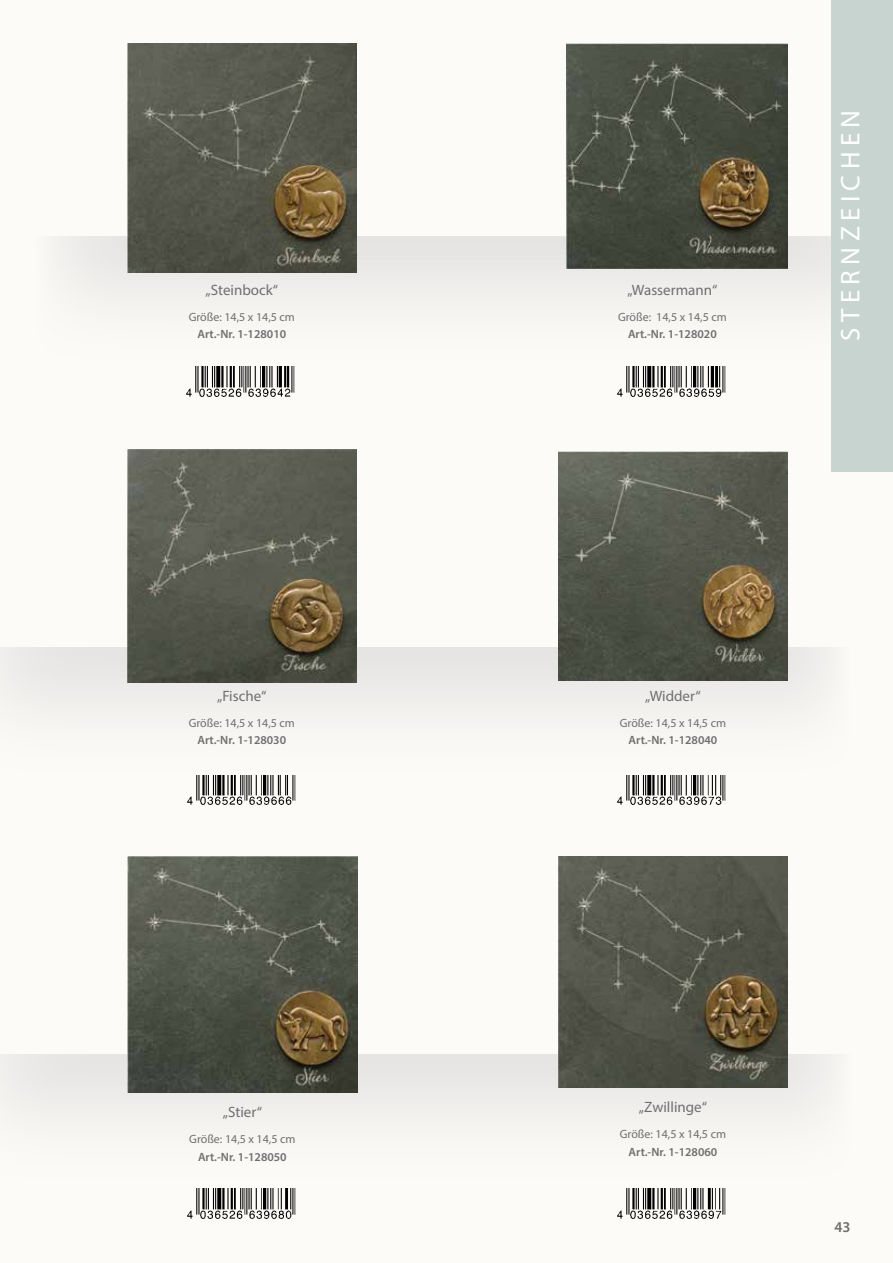
<style>
.page{position:relative;width:893px;height:1263px;background:#fdfbf8}
.page>*{position:absolute;margin:0;border:0;box-sizing:border-box;transform-origin:0 0}
.t1{font:27px "Myriad Pro";letter-spacing:.2em;color:#fff}
.t2{font:15px "Myriad Pro";color:#706f6f}
.t3{font:600 15px "Myriad Pro";color:#706f6f}
.t4{font:12px "Myriad Pro";color:#706f6f}
.t5{font:600 12px "Myriad Pro";color:#706f6f}
</style>
<div class="page">
<div style="left:0;top:648px;width:850px;height:140px;background:linear-gradient(to right,#f2f1ee,#f6f5f2)"></div>
<div style="left:0;top:1054px;width:853px;height:141px;background:linear-gradient(to bottom,#e7e6e4,#fffefb)"></div>
<div style="left:35px;top:237px;width:830px;height:140px;background:linear-gradient(to bottom,#e6e5e3,#fffefb)"></div>
<img style="left:186px;top:367px;width:111px;height:29px">
<img style="left:187px;top:775px;width:111px;height:30px">
<img style="left:187px;top:1188px;width:111px;height:30px">
<img style="left:617px;top:367px;width:111px;height:29px">
<img style="left:617px;top:775px;width:111px;height:30px">
<img style="left:617px;top:1188px;width:111px;height:30px">
<div style="left:831px;top:0;width:62px;height:472px;background:#c8d4cf"></div>
<img style="left:127px;top:44px;width:230px;height:229px">
<img style="left:566px;top:44px;width:221px;height:225px">
<img style="left:127px;top:450px;width:230px;height:232px">
<img style="left:558px;top:452px;width:230px;height:229px">
<img style="left:128px;top:856px;width:229px;height:237px">
<img style="left:558px;top:856px;width:230px;height:231px">
<p class="t2" style="left:205px;top:280px;width:74px">„Steinbock“</p>
<p class="t4" style="left:189px;top:309px;width:108px">Größe: 14,5 x 14,5 cm</p>
<p class="t5" style="left:197px;top:327px;width:90px">Art.-Nr. 1-128010</p>
<p class="t2" style="left:217px;top:686px;width:51px">„Fische“</p>
<p class="t4" style="left:189px;top:715px;width:108px">Größe: 14,5 x 14,5 cm</p>
<p class="t5" style="left:197px;top:733px;width:90px">Art.-Nr. 1-128030</p>
<p class="t2" style="left:223px;top:1103px;width:41px">„Stier“</p>
<p class="t4" style="left:189px;top:1132px;width:108px">Größe: 14,5 x 14,5 cm</p>
<p class="t5" style="left:198px;top:1149px;width:90px">Art.-Nr. 1-128050</p>
<p class="t2" style="left:627px;top:280px;width:92px">„Wassermann“</p>
<p class="t4" style="left:618px;top:309px;width:110px">Größe: 14,5 x 14,5 cm</p>
<p class="t5" style="left:628px;top:327px;width:90px">Art.-Nr. 1-128020</p>
<h1 class="t1" style="left:834px;top:341px;width:232px;rotate:-90deg">STERNZEICHEN</h1>
<p class="t2" style="left:645px;top:686px;width:57px">„Widder“</p>
<p class="t4" style="left:620px;top:715px;width:108px">Größe: 14,5 x 14,5 cm</p>
<p class="t5" style="left:629px;top:733px;width:90px">Art.-Nr. 1-128040</p>
<p class="t2" style="left:639px;top:1098px;width:70px">„Zwillinge“</p>
<p class="t4" style="left:620px;top:1127px;width:108px">Größe: 14,5 x 14,5 cm</p>
<p class="t5" style="left:629px;top:1144px;width:90px">Art.-Nr. 1-128060</p>
<p class="t3" style="left:834px;top:1217px;width:18px">43</p>
</div>
